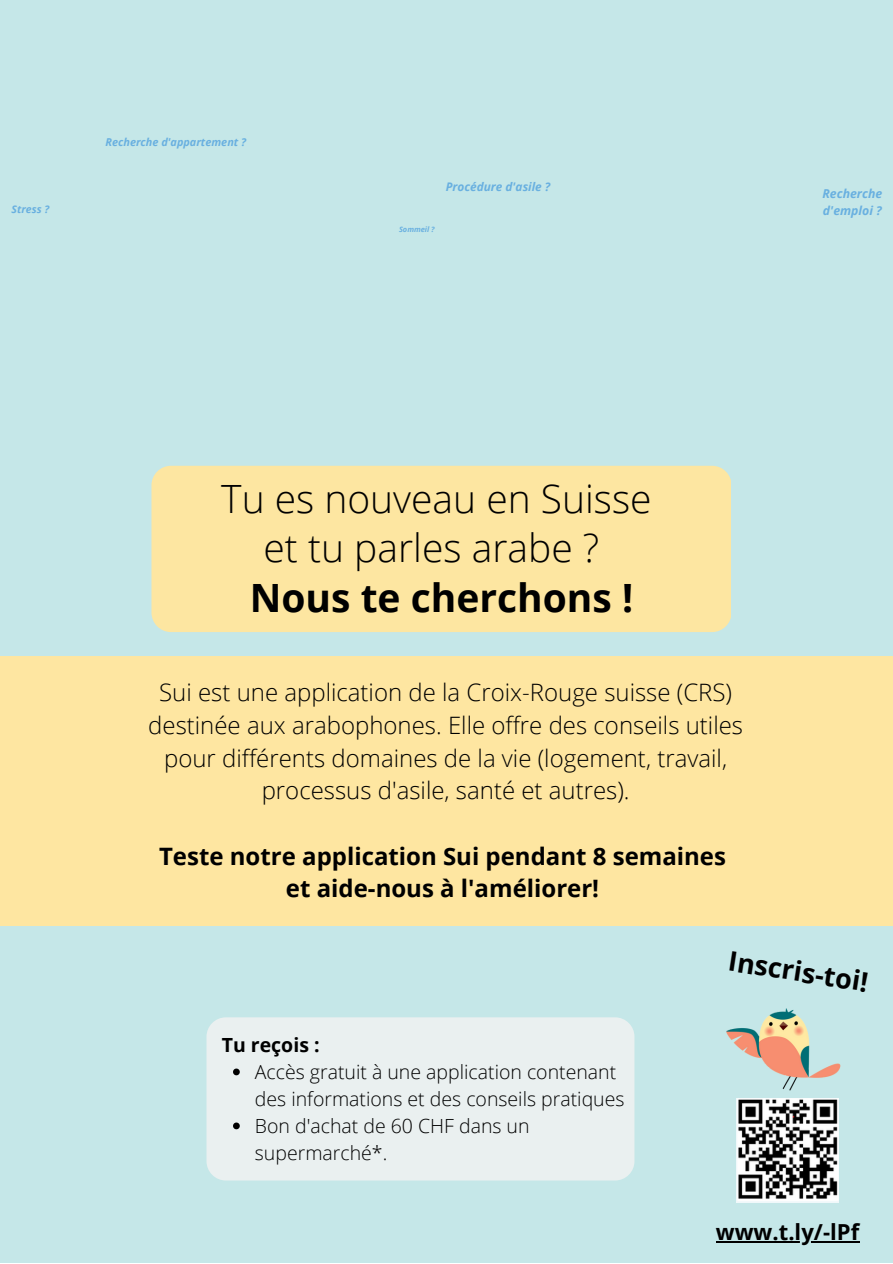
<style>
.page{position:relative;width:893px;height:1264px;background:#fff}
.page>*{position:absolute;margin:0;border:0;box-sizing:border-box;transform-origin:0 0}
.t1{font:300 39px/49.5px "Open Sans";color:#000;text-align:center}
.t2{font:700 39px "Open Sans";color:#000}
.t3{font:700 27px "Open Sans";color:#000}
.t4{font:300 24px/32.5px "Open Sans";color:#000;text-align:center}
.t5{font:700 24px/32.5px "Open Sans";color:#000;text-align:center}
.t6{font:700 22.05px "Open Sans";color:#000}
.t7{font:300 19.5px/27px "Open Sans";color:#000}
.t8{font:700 19.5px "Open Sans";color:#000}
.t9{font:italic 700 12.3px/16.4px "Open Sans";color:#69b0e0}
.t10{font:italic 700 11.85px "Open Sans";color:#69b0e0}
.t11{font:italic 700 10.8px "Open Sans";color:#69b0e0}
.t12{font:italic 700 10.5px "Open Sans";color:#69b0e0}
.t13{font:italic 700 7.5px "Open Sans";color:#69b0e0}
</style>
<div class="page">
<div style="left:0;top:0;width:892px;height:1262px;background:#c5e7e8"></div>
<div style="left:0;top:656px;width:892px;height:269px;background:#fee6a1"></div>
<div style="left:151px;top:466px;width:580px;height:166px;background:#fde6a1;border-radius:20px"></div>
<img style="left:726px;top:1008px;width:114px;height:96px">
<div style="left:206px;top:1017px;width:428px;height:163px;background:#eaf0f0;border-radius:19px"></div>
<svg style="left:233px;top:1068px;width:7px;height:7px"></svg>
<svg style="left:233px;top:1122px;width:7px;height:7px"></svg>
<hr style="left:715px;top:1240px;width:144px;height:2px;background:#000">
<img style="left:736px;top:1098px;width:102px;height:104px">
<p class="t12" style="left:12px;top:202px;width:39px">Stress ?</p>
<p class="t11" style="left:105px;top:134px;width:142px">Recherche d'appartement ?</p>
<p class="t10" style="left:445px;top:178px;width:106px">Procédure d'asile ?</p>
<p class="t13" style="left:399px;top:224px;width:37px">Sommeil ?</p>
<p class="t9" style="left:822px;top:185px;width:61px">Recherche d'emploi ?</p>
<h1 class="t1" style="left:221px;top:473px;width:432px">Tu es nouveau en Suisse et tu parles arabe ?</h1>
<h1 class="t2" style="left:250px;top:570px;width:385px">Nous te cherchons !</h1>
<p class="t4" style="left:148px;top:676px;width:596px">Sui est une application de la Croix-Rouge suisse (CRS) destinée aux arabophones. Elle offre des conseils utiles pour différents domaines de la vie (logement, travail, processus d'asile, santé et autres).</p>
<p class="t5" style="left:159px;top:839px;width:568px">Teste notre application Sui pendant 8 semaines et aide-nous à l'améliorer!</p>
<p class="t8" style="left:222px;top:1030px;width:99px">Tu reçois :</p>
<p class="t7" style="left:255px;top:1057px;width:371px">Accès gratuit à une application contenant des informations et des conseils pratiques<br>Bon d'achat de 60 CHF dans un supermarché*.</p>
<p class="t3" style="left:731px;top:941px;width:142px;rotate:9deg">Inscris-toi!</p>
<p class="t6" style="left:715px;top:1216px;width:145px">www.t.ly/-lPf</p>
</div>
